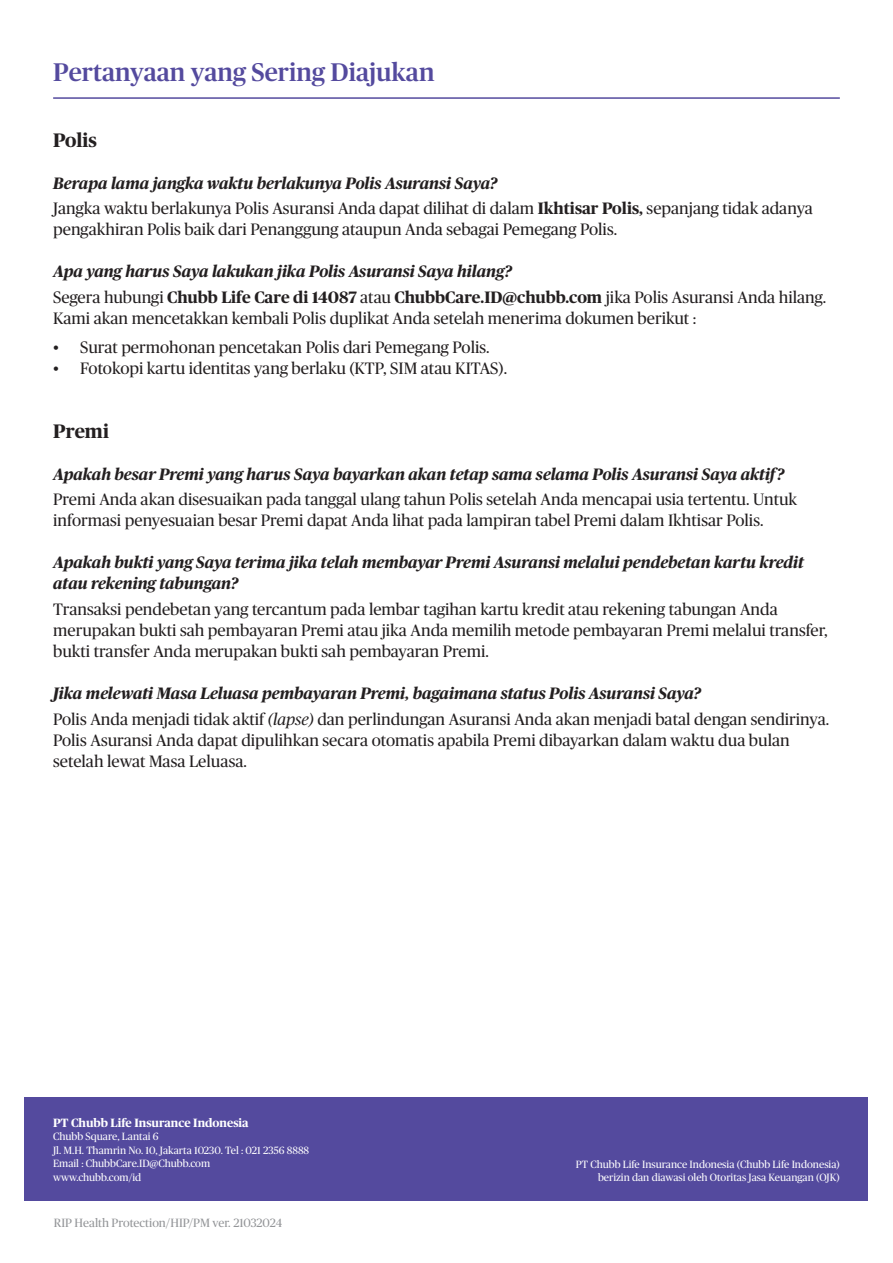
<style>
.page{position:relative;width:893px;height:1263px;background:#fff}
.page>*{position:absolute;margin:0;border:0;box-sizing:border-box;transform-origin:0 0}
.t1{font:500 25.5px "Chubb Publico";color:#544a9e}
.t2{font:700 19.5px "Chubb Publico";color:#231f20}
.t3{font:16.5px/21px "Chubb Publico";color:#231f20}
.t4{font:italic 700 16.5px/21px "Chubb Publico";color:#231f20}
.t5{font:12px "Chubb Publico";color:#939598}
.t6{font:700 12px "Chubb Publico";color:#fff}
.t7{font:10.5px "Chubb Publico";color:#fff}
.s1{font-weight:700}
.s2{font-style:italic}
</style>
<div class="page">
<hr style="left:53px;top:97px;width:787px;height:2px;background:#544a9e">
<div style="left:25px;top:1098px;width:843px;height:103px;background:#544a9e"></div>
<p class="t1" style="left:53px;top:54px;width:383px">Pertanyaan yang Sering Diajukan</p>
<p class="t2" style="left:53px;top:126px;width:45px">Polis</p>
<p class="t4" style="left:53px;top:172px;width:446px">Berapa lama jangka waktu berlakunya Polis Asuransi Saya?</p>
<p class="t3" style="left:53px;top:197px;width:761px">Jangka waktu berlakunya Polis Asuransi Anda dapat dilihat di dalam <span class="s1">Ikhtisar Polis,</span> sepanjang tidak adanya pengakhiran Polis baik dari Penanggung ataupun Anda sebagai Pemegang Polis.</p>
<p class="t4" style="left:53px;top:260px;width:460px">Apa yang harus Saya lakukan jika Polis Asuransi Saya hilang?</p>
<p class="t3" style="left:53px;top:286px;width:775px">Segera hubungi <span class="s1">Chubb Life Care di 14087</span> atau <span class="s1">ChubbCare.ID@chubb.com</span> jika Polis Asuransi Anda hilang.<br>Kami akan mencetakkan kembali Polis duplikat Anda setelah menerima dokumen berikut :</p>
<p class="t3" style="left:53px;top:336px;width:438px">• Surat permohonan pencetakan Polis dari Pemegang Polis.</p>
<p class="t3" style="left:53px;top:357px;width:456px">• Fotokopi kartu identitas yang berlaku (KTP, SIM atau KITAS).</p>
<p class="t2" style="left:53px;top:417px;width:57px">Premi</p>
<p class="t4" style="left:53px;top:463px;width:733px">Apakah besar Premi yang harus Saya bayarkan akan tetap sama selama Polis Asuransi Saya aktif?</p>
<p class="t3" style="left:53px;top:488px;width:745px">Premi Anda akan disesuaikan pada tanggal ulang tahun Polis setelah Anda mencapai usia tertentu. Untuk informasi penyesuaian besar Premi dapat Anda lihat pada lampiran tabel Premi dalam Ikhtisar Polis.</p>
<p class="t4" style="left:53px;top:551px;width:752px">Apakah bukti yang Saya terima jika telah membayar Premi Asuransi melalui pendebetan kartu kredit atau rekening tabungan?</p>
<p class="t3" style="left:53px;top:598px;width:776px">Transaksi pendebetan yang tercantum pada lembar tagihan kartu kredit atau rekening tabungan Anda merupakan bukti sah pembayaran Premi atau jika Anda memilih metode pembayaran Premi melalui transfer, bukti transfer Anda merupakan bukti sah pembayaran Premi.</p>
<p class="t4" style="left:53px;top:682px;width:649px">Jika melewati Masa Leluasa pembayaran Premi, bagaimana status Polis Asuransi Saya?</p>
<p class="t3" style="left:53px;top:707px;width:778px">Polis Anda menjadi tidak aktif <span class="s2">(lapse)</span> dan perlindungan Asuransi Anda akan menjadi batal dengan sendirinya.<br>Polis Asuransi Anda dapat dipulihkan secara otomatis apabila Premi dibayarkan dalam waktu dua bulan setelah lewat Masa Leluasa.</p>
<p class="t6" style="left:53px;top:1114px;width:197px">PT Chubb Life Insurance Indonesia</p>
<p class="t7" style="left:53px;top:1129px;width:107px">Chubb Square, Lantai 6</p>
<p class="t7" style="left:53px;top:1143px;width:258px">Jl. M.H. Thamrin No. 10, Jakarta 10230. Tel : 021 2356 8888</p>
<p class="t7" style="left:53px;top:1156px;width:159px">Email : ChubbCare.ID@Chubb.com</p>
<p class="t7" style="left:53px;top:1170px;width:89px">www.chubb.com/id</p>
<p class="t5" style="left:54px;top:1214px;width:230px">RIP Health Protection/HIP/PM ver. 21032024</p>
<p class="t7" style="left:576px;top:1157px;width:266px">PT Chubb Life Insurance Indonesia (Chubb Life Indonesia)</p>
<p class="t7" style="left:598px;top:1170px;width:243px">berizin dan diawasi oleh Otoritas Jasa Keuangan (OJK)</p>
</div>
